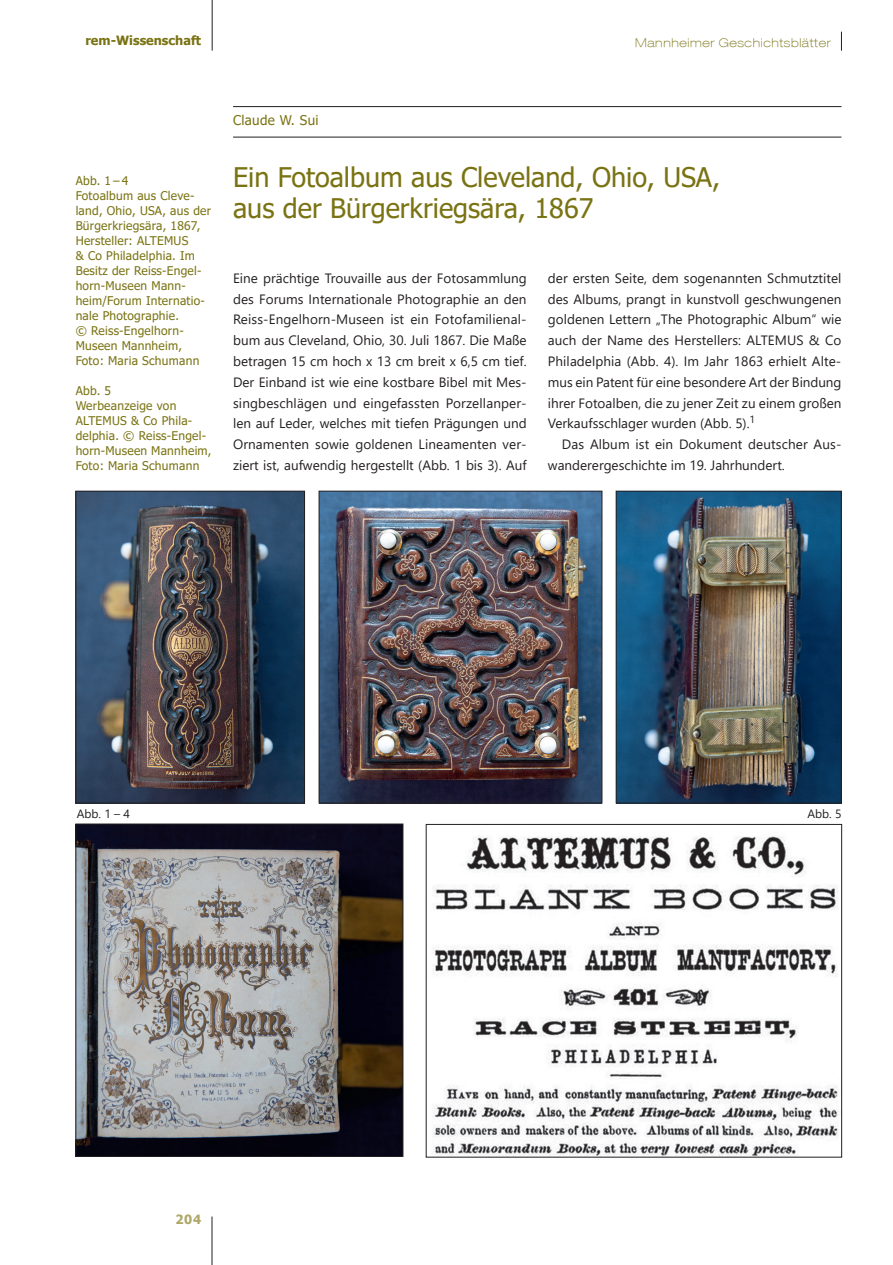
<style>
.page{position:relative;width:893px;height:1265px;background:#fff}
.page>*{position:absolute;margin:0;border:0;box-sizing:border-box;transform-origin:0 0}
.t1{font:27px/31.5px "Tahoma";color:#7a7313}
.t2{font:13.5px/20.9px "Segoe UI";color:#231f20;text-align:justify}
.t3{font:13.5px "Tahoma";letter-spacing:.025em;color:#7a7313}
.t4{font:700 12.75px "Tahoma";color:#7a7313}
.t5{font:700 12.75px "Tahoma";color:#aea767}
.t6{font:100 expanded 12.15px "Helvetica Neue LT";letter-spacing:.05em;color:#7a7313}
.t7{font:12px/15px "Tahoma";letter-spacing:.02em;color:#7a7313}
.t8{font:12px "Segoe UI";color:#231f20}
</style>
<div class="page">
<hr style="left:212px;top:0;width:1px;height:51px;background:#231f20">
<svg style="left:841px;top:32px;width:1px;height:19px"></svg>
<hr style="left:212px;top:1216px;width:1px;height:49px;background:#231f20">
<hr style="left:233px;top:106px;width:608px;height:1px;background:#231f20">
<hr style="left:233px;top:137px;width:608px;height:1px;background:#231f20">
<img style="left:78px;top:493px;width:225px;height:308px">
<div style="left:76px;top:491px;width:229px;height:312px;border:1px solid #231f20"></div>
<img style="left:618px;top:493px;width:221px;height:308px">
<div style="left:616px;top:491px;width:225px;height:312px;border:1px solid #231f20"></div>
<img style="left:321px;top:493px;width:279px;height:308px">
<div style="left:319px;top:491px;width:283px;height:312px;border:1px solid #231f20"></div>
<img style="left:432px;top:836px;width:407px;height:319px">
<img style="left:78px;top:826px;width:323px;height:328px">
<div style="left:76px;top:824px;width:327px;height:332px;border:1px solid #231f20"></div>
<p class="t4" style="left:85px;top:31px;width:117px">rem-Wissenschaft</p>
<p class="t6" style="left:635px;top:36px;width:197px">Mannheimer Geschichtsblätter</p>
<p class="t7" style="left:76px;top:173px;width:137px">Abb. 1 – 4<br>Fotoalbum aus Cleve&shy;land, Ohio, USA, aus der<br>Bürgerkriegsära, 1867,<br>Hersteller: ALTEMUS<br>&amp; Co Philadelphia. Im<br>Besitz der Reiss-Engel&shy;horn-Museen Mann&shy;heim/Forum Internatio&shy;nale Photographie.<br>© Reiss-Engelhorn-<br>Museen Mannheim,<br>Foto: Maria Schumann</p>
<p class="t7" style="left:76px;top:383px;width:137px">Abb. 5<br>Werbeanzeige von<br>ALTEMUS &amp; Co Phila&shy;delphia. © Reiss-Engel&shy;horn-Museen Mannheim,<br>Foto: Maria Schumann</p>
<p class="t3" style="left:233px;top:111px;width:87px">Claude W. Sui</p>
<h1 class="t1" style="left:233px;top:163px;width:488px">Ein Fotoalbum aus Cleveland, Ohio, USA, aus der Bürgerkriegsära, 1867</h1>
<p class="t2" style="left:233px;top:266px;width:295px">Eine prächtige Trouvaille aus der Fotosammlung des Forums Internationale Photographie an den Reiss-Engelhorn-Museen ist ein Fotofamilienal&shy;bum aus Cleveland, Ohio, 30. Juli 1867. Die Maße betragen 15 cm hoch x 13 cm breit x 6,5 cm tief.<br>Der Einband ist wie eine kostbare Bibel mit Mes&shy;singbeschlägen und eingefassten Porzellanper&shy;len auf Leder, welches mit tiefen Prägungen und Ornamenten sowie goldenen Lineamenten ver&shy;ziert ist, aufwendig hergestellt (Abb. 1 bis 3). Auf</p>
<p class="t2" style="left:548px;top:266px;width:295px">der ersten Seite, dem sogenannten Schmutztitel des Albums, prangt in kunstvoll geschwungenen goldenen Lettern „The Photographic Album“ wie auch der Name des Herstellers: ALTEMUS &amp; Co Philadelphia (Abb. 4). Im Jahr 1863 erhielt Alte&shy;mus ein Patent für eine besondere Art der Bindung ihrer Fotoalben, die zu jener Zeit zu einem großen Verkaufsschlager wurden (Abb. 5).<sup>1</sup></p>
<p class="t2" style="left:548px;top:433px;width:295px;text-indent:14px">Das Album ist ein Dokument deutscher Aus&shy;wanderergeschichte im 19. Jahrhundert.</p>
<p class="t8" style="left:77px;top:803px;width:55px">Abb. 1 – 4</p>
<p class="t8" style="left:807px;top:802px;width:36px">Abb. 5</p>
<p class="t5" style="left:175px;top:1210px;width:27px">204</p>
</div>
